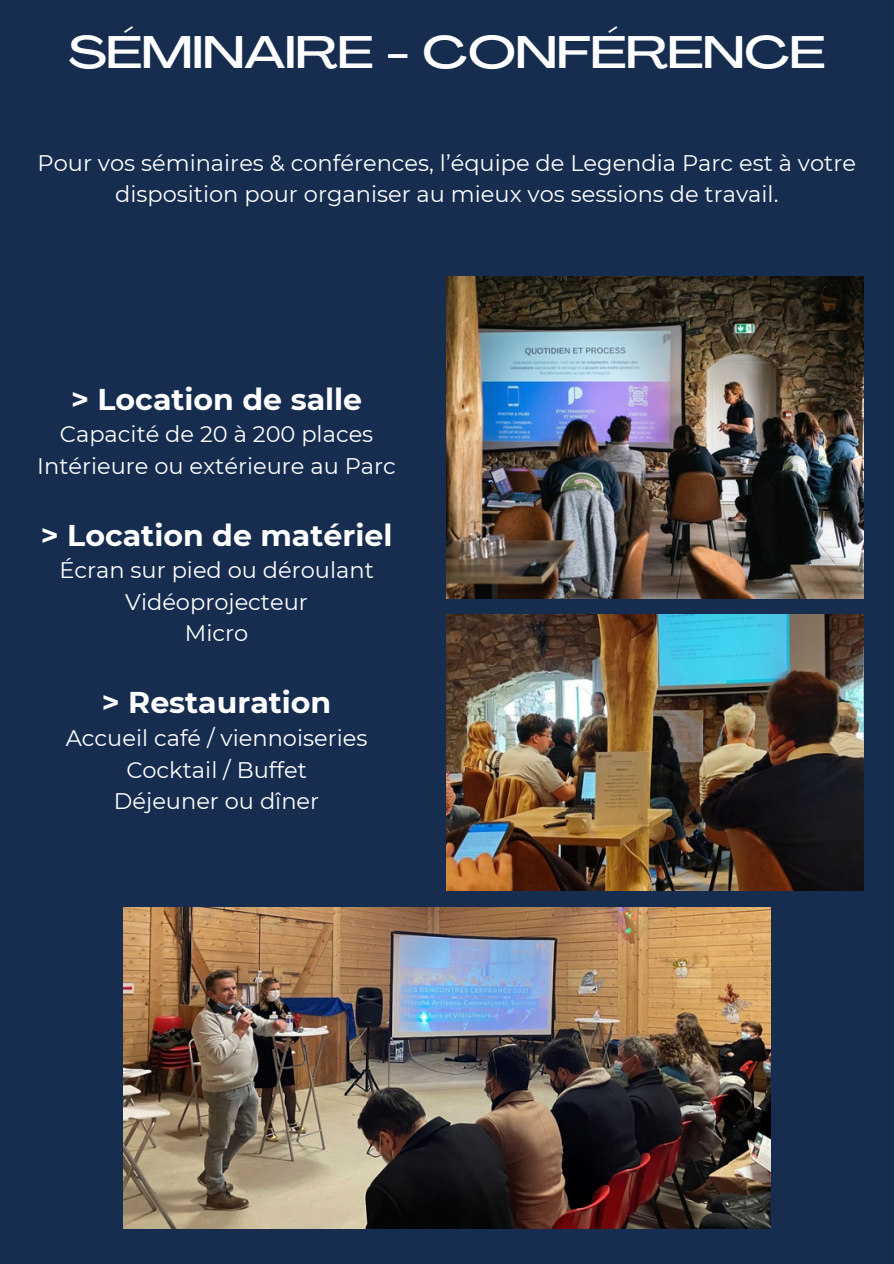
<style>
.page{position:relative;width:894px;height:1264px;background:#fff}
.page>*{position:absolute;margin:0;border:0;box-sizing:border-box;transform-origin:0 0}
.t1{font:500 45px "Agrandir Grand";color:#fff}
.t2{font:700 30px "Montserrat";color:#fff}
.t3{font:22.5px/31.5px "Montserrat";color:#fff;text-align:center}
</style>
<div class="page">
<div style="left:0;top:0;width:893px;height:1263px;background:#162d50"></div>
<img style="left:446px;top:276px;width:417px;height:322px">
<img style="left:446px;top:614px;width:417px;height:276px">
<img style="left:123px;top:907px;width:647px;height:321px">
<p class="t1" style="left:68px;top:34px;width:758px">SÉMINAIRE - CONFÉRENCE</p>
<p class="t3" style="left:38px;top:147px;width:819px">Pour vos séminaires &amp; conférences, l’équipe de Legendia Parc est à votre disposition pour organiser au mieux vos sessions de travail.</p>
<p class="t2" style="left:71px;top:380px;width:292px">&gt; Location de salle</p>
<p class="t3" style="left:60px;top:418px;width:315px">Capacité de 20 à 200 places</p>
<p class="t3" style="left:37px;top:450px;width:360px">Intérieure ou extérieure au Parc</p>
<p class="t2" style="left:41px;top:516px;width:353px">&gt; Location de matériel</p>
<p class="t3" style="left:59px;top:554px;width:316px">Écran sur pied ou déroulant</p>
<p class="t3" style="left:125px;top:586px;width:184px">Vidéoprojecteur</p>
<p class="t3" style="left:185px;top:617px;width:65px">Micro</p>
<p class="t2" style="left:102px;top:684px;width:231px">&gt; Restauration</p>
<p class="t3" style="left:66px;top:722px;width:303px">Accueil café / viennoiseries</p>
<p class="t3" style="left:126px;top:753px;width:182px">Cocktail / Buffet</p>
<p class="t3" style="left:114px;top:785px;width:207px">Déjeuner ou dîner</p>
</div>
